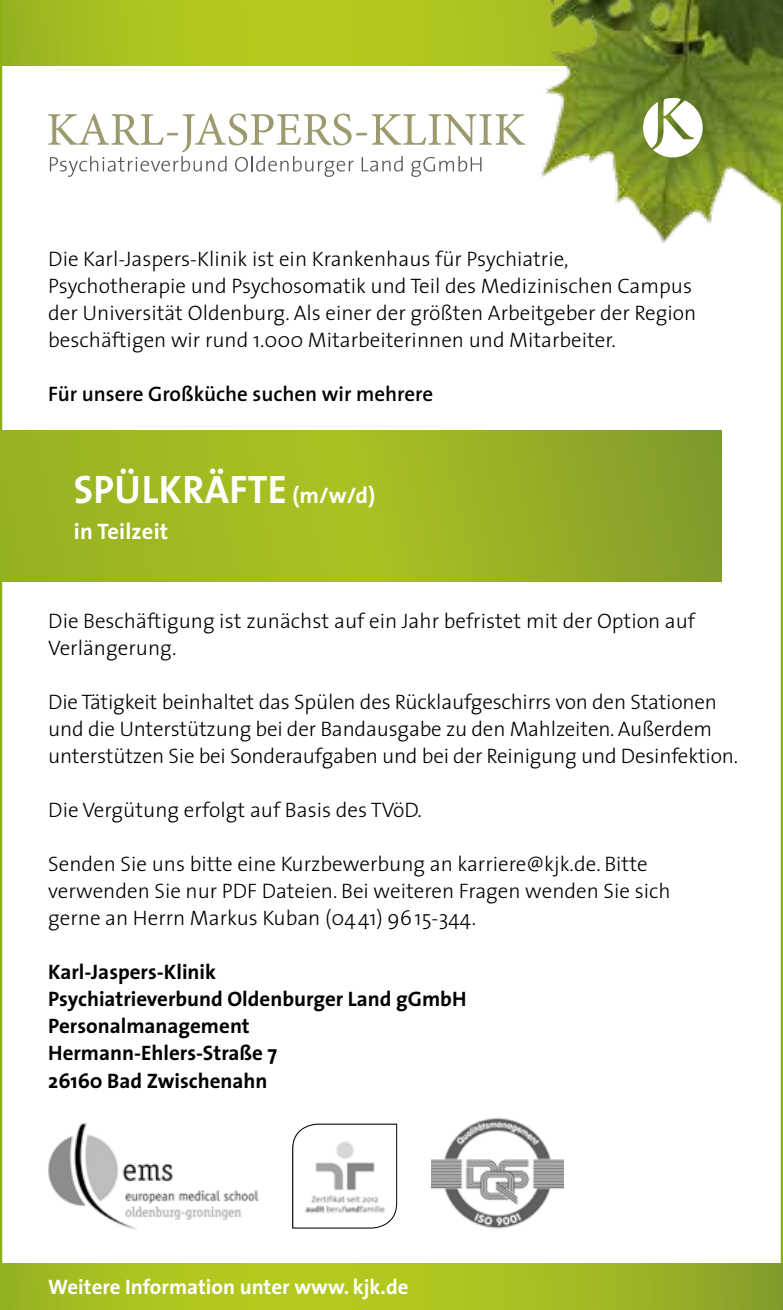
<style>
.page{position:relative;width:783px;height:1310px;background:#fff}
.page>*{position:absolute;margin:0;border:0;box-sizing:border-box;transform-origin:0 0}
.t1{font:700 39.9px "The Sans";letter-spacing:.01em;color:#fff}
.t2{font:700 22.5px "The Sans";letter-spacing:.01em;color:#fff}
.t3{font:300 21px/27px "The Sans";color:#000}
.t4{font:700 21px/27px "The Sans";color:#000}
.t5{font:600 21px "The Sans";color:#000}
.t6{font:700 21px "The Sans";color:#fff}
.s1{font-size:22.5px}
</style>
<div class="page">
<hr style="left:780px;top:0;width:2px;height:1310px;background:#8daf15">
<svg style="left:2px;top:0;width:531px;height:65px;background:#adc21f"></svg>
<img style="left:533px;top:0;width:249px;height:248px">
<svg style="left:643px;top:98px;width:59px;height:59px"></svg>
<hr style="left:0;top:0;width:2px;height:1310px;background:#8daf15">
<svg style="left:0;top:1263px;width:782px;height:47px;background:#a6bc21"></svg>
<svg style="left:0;top:430px;width:721px;height:151px;background:#9bb323"></svg>
<svg style="left:48px;top:114px;width:477px;height:63px"></svg>
<img style="left:48px;top:1123px;width:211px;height:107px">
<svg style="left:292px;top:1123px;width:105px;height:106px"></svg>
<img style="left:431px;top:1117px;width:132px;height:112px">
<p class="t3" style="left:48px;top:245px;width:649px">Die Karl-Jaspers-Klinik ist ein Krankenhaus für Psychiatrie, Psychotherapie und Psychosomatik und Teil des Medizinischen Campus der Universität Oldenburg. Als einer der größten Arbeitgeber der Region beschäftigen wir rund 1.000 Mitarbeiterinnen und Mitarbeiter.</p>
<p class="t5" style="left:48px;top:377px;width:386px">Für unsere Großküche suchen wir mehrere</p>
<h1 class="t1" style="left:74px;top:456px;width:303px">SPÜLKRÄFTE <span class="s1">(m/w/d)</span></h1>
<p class="t2" style="left:74px;top:512px;width:96px">in Teilzeit</p>
<p class="t3" style="left:48px;top:607px;width:648px">Die Beschäftigung ist zunächst auf ein Jahr befristet mit der Option auf<br>Verlängerung.</p>
<p class="t3" style="left:48px;top:688px;width:691px">Die Tätigkeit beinhaltet das Spülen des Rücklaufgeschirrs von den Stationen und die Unterstützung bei der Bandausgabe zu den Mahlzeiten. Außerdem unterstützen Sie bei Sonderaufgaben und bei der Reinigung und Desinfektion.</p>
<p class="t3" style="left:48px;top:796px;width:375px">Die Vergütung erfolgt auf Basis des TVöD.</p>
<p class="t3" style="left:48px;top:850px;width:623px">Senden Sie uns bitte eine Kurzbewerbung an karriere@kjk.de. Bitte verwenden Sie nur PDF Dateien. Bei weiteren Fragen wenden Sie sich gerne an Herrn Markus Kuban (0441) 9615-344.</p>
<p class="t4" style="left:48px;top:958px;width:419px">Karl-Jaspers-Klinik<br>Psychiatrieverbund Oldenburger Land gGmbH<br>Personalmanagement<br>Hermann-Ehlers-Straße 7<br>26160 Bad Zwischenahn</p>
<p class="t6" style="left:48px;top:1269px;width:361px">Weitere Information unter www. kjk.de</p>
</div>
